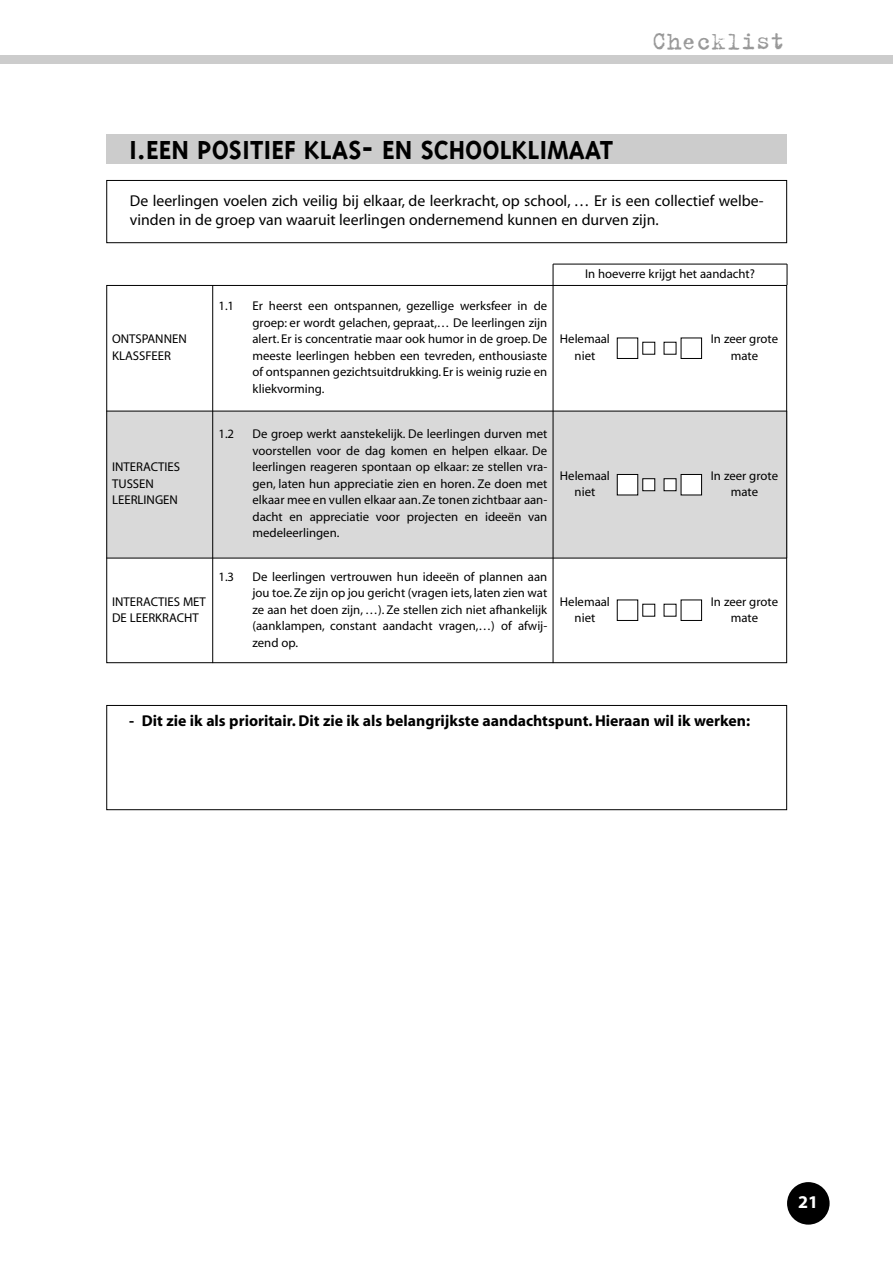
<style>
.page{position:relative;width:893px;height:1263px;background:#fff}
.page>*{position:absolute;margin:0;border:0;box-sizing:border-box;transform-origin:0 0}
.t1{font:700 30px "Triplex";color:#000}
.t2{font:27px "Trixie";color:#999}
.t3{font:700 18px "Myriad";color:#fff}
.t4{font:15.75px/19.5px "Myriad";color:#000}
.t5{font:700 15.75px "Myriad";color:#000}
.t6{font:12.75px/16.5px "Myriad";color:#000;text-align:center}
</style>
<div class="page">
<div style="left:106px;top:134px;width:681px;height:29px;background:#ccc"></div>
<div style="left:0;top:55px;width:892px;height:9px;background:#ccc"></div>
<div style="left:787px;top:1182px;width:42px;height:43px;background:#000;border-radius:50%"></div>
<div style="left:106px;top:705px;width:681px;height:105px;border:1px solid #000"></div>
<svg style="left:106px;top:180px;width:681px;height:483px"></svg>
<h1 class="t1" style="left:129px;top:138px;width:485px">I.EEN POSITIEF KLAS- EN SCHOOLKLIMAAT</h1>
<h2 class="t2" style="left:652px;top:24px;width:135px">Checklist</h2>
<p class="t4" style="left:130px;top:192px;width:635px">De leerlingen voelen zich veilig bij elkaar, de leerkracht, op school, … Er is een collectief welbe&shy;vinden in de groep van waaruit leerlingen ondernemend kunnen en durven zijn.</p>
<p class="t6" style="left:112px;top:332px;width:76px;text-align:left">ONTSPANNEN<br>KLASSFEER</p>
<p class="t6" style="left:218px;top:299px;width:17px">1.1</p>
<p class="t6" style="left:252px;top:299px;width:296px;text-align:justify">Er heerst een ontspannen, gezellige werksfeer in de groep: er wordt gelachen, gepraat,… De leerlingen zijn alert. Er is concentratie maar ook humor in de groep. De meeste leerlingen hebben een tevreden, enthousiaste of ontspannen gezichtsuitdrukking. Er is weinig ruzie en kliekvorming.</p>
<p class="t6" style="left:585px;top:266px;width:171px">In hoeverre krijgt het aandacht?</p>
<p class="t6" style="left:560px;top:332px;width:51px">Helemaal niet</p>
<p class="t6" style="left:711px;top:332px;width:69px">In zeer grote mate</p>
<p class="t6" style="left:218px;top:427px;width:17px">1.2</p>
<p class="t6" style="left:252px;top:427px;width:296px;text-align:justify">De groep werkt aanstekelijk. De leerlingen durven met voorstellen voor de dag komen en helpen elkaar. De leerlingen reageren spontaan op elkaar: ze stellen vra&shy;gen, laten hun appreciatie zien en horen. Ze doen met elkaar mee en vullen elkaar aan. Ze tonen zichtbaar aan&shy;dacht en appreciatie voor projecten en ideeën van medeleerlingen.</p>
<p class="t6" style="left:112px;top:460px;width:69px;text-align:left">INTERACTIES<br>TUSSEN<br>LEERLINGEN</p>
<p class="t6" style="left:711px;top:468px;width:69px">In zeer grote mate</p>
<p class="t6" style="left:560px;top:468px;width:51px">Helemaal niet</p>
<p class="t6" style="left:112px;top:594px;width:95px;text-align:left">INTERACTIES MET<br>DE LEERKRACHT</p>
<p class="t6" style="left:218px;top:569px;width:17px">1.3</p>
<p class="t6" style="left:252px;top:569px;width:296px;text-align:justify">De leerlingen vertrouwen hun ideeën of plannen aan jou toe. Ze zijn op jou gericht (vragen iets, laten zien wat ze aan het doen zijn, …). Ze stellen zich niet afhankelijk (aanklampen, constant aandacht vragen,…) of afwij&shy;zend op.</p>
<p class="t6" style="left:560px;top:594px;width:51px">Helemaal niet</p>
<p class="t6" style="left:711px;top:594px;width:69px">In zeer grote mate</p>
<p class="t5" style="left:129px;top:715px;width:622px">- Dit zie ik als prioritair. Dit zie ik als belangrijkste aandachtspunt. Hieraan wil ik werken:</p>
<h3 class="t3" style="left:798px;top:1195px;width:21px">21</h3>
</div>
